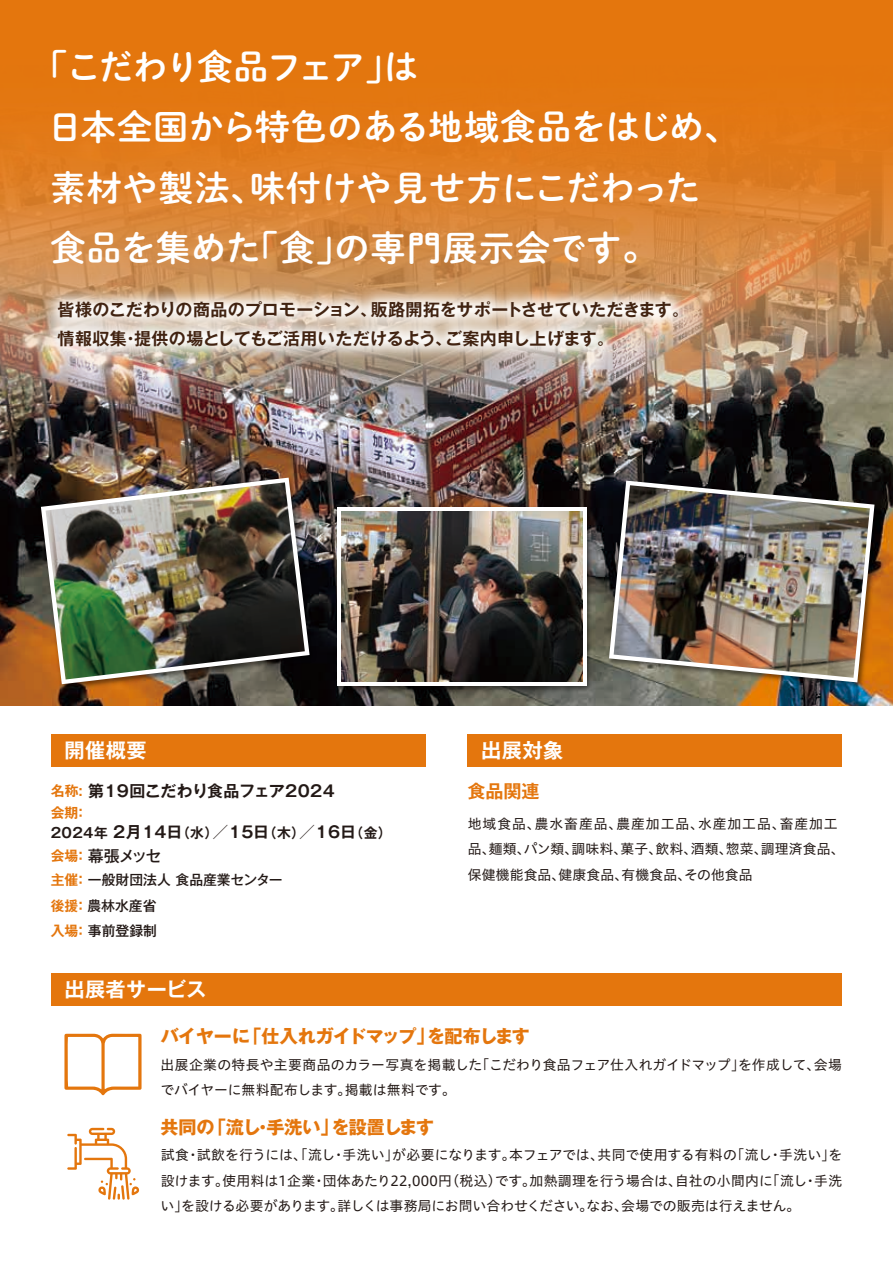
<style>
.page{position:relative;width:893px;height:1263px;background:#fff}
.page>*{position:absolute;margin:0;border:0;box-sizing:border-box;transform-origin:0 0}
.t1{font:35.1px/60.6px "Shuei M Go Std B";letter-spacing:.005em;color:#fff}
.t2{font:700 20.25px "Gothic MB101 Pro De";letter-spacing:.02em;color:#fff}
.t3{font:700 18px "Gothic MB101 Pro";letter-spacing:-.035em;color:#e4760d}
.t4{font:700 18px "Gothic MB101 Pro De";color:#e4760d}
.t5{font:700 16.95px/28.7px "Gothic MB101 Pro De";letter-spacing:.015em;color:#412311}
.t6{font:700 15.9px "Gothic MB101 Pro De";letter-spacing:.025em;color:#231916}
.t7{font:500 15.9px "Gothic MB101 Pro";letter-spacing:-.08em;color:#231916}
.t8{font:13.8px/25.5px "Hiragino UD Sans Std N W4";letter-spacing:.01em;color:#231916}
.t9{font:500 13.8px/25.5px "Gothic MB101 Pro";color:#231916}
.t10{font:700 13.8px/20px "Gothic MB101 Pro De";letter-spacing:.025em;color:#231916}
.s1{font-size:13.8px;color:#e4760d}
.s2{color:#e4760d}
.s3{font-size:15.9px}
.s4{font-family:"Gothic MB101 Pro De";font-weight:700;font-size:13.8px;color:#e4760d}
.s5{font-family:"Gothic MB101 Pro De";font-weight:700;color:#e4760d}
</style>
<div class="page">
<img style="left:0;top:430px;width:893px;height:276px">
<svg style="left:0;top:0;width:893px;height:430px;background:#d27825"></svg>
<div style="left:51px;top:973px;width:791px;height:33px;background:#e4760d"></div>
<svg style="left:67px;top:1128px;width:73px;height:71px"></svg>
<div style="left:51px;top:734px;width:374px;height:32px;background:#e4760d"></div>
<div style="left:468px;top:734px;width:374px;height:32px;background:#e4760d"></div>
<img style="left:0;top:242px;width:741px;height:165px">
<img style="left:37px;top:473px;width:281px;height:220px">
<img style="left:41px;top:478px;width:269px;height:206px">
<img style="left:46px;top:482px;width:259px;height:197px">
<img style="left:332px;top:503px;width:263px;height:192px">
<div style="left:337px;top:507px;width:249px;height:179px;background:#fff"></div>
<img style="left:341px;top:511px;width:241px;height:171px">
<img style="left:605px;top:476px;width:278px;height:215px">
<svg style="left:609px;top:481px;width:265px;height:201px;background:#615342"></svg>
<img style="left:614px;top:485px;width:256px;height:193px">
<svg style="left:64px;top:1034px;width:78px;height:61px"></svg>
<h1 class="t1" style="left:48px;top:35px;width:694px;text-indent:-15px">「こだわり食品フェア」は<br>日本全国から特色のある地域食品をはじめ、素材や製法、味付けや見せ方にこだわった食品を集めた「食」の専門展示会です。</h1>
<p class="t5" style="left:58px;top:293px;width:633px">皆様のこだわりの商品のプロモーション、販路開拓をサポートさせていただきます。情報収集・提供の場としてもご活用いただけるよう、ご案内申し上げます。</p>
<h2 class="t2" style="left:65px;top:733px;width:83px">開催概要</h2>
<h2 class="t2" style="left:481px;top:733px;width:83px">出展対象</h2>
<p class="t6" style="left:51px;top:777px;width:285px"><span class="s1">名称:</span> 第19回こだわり食品フェア2024</p>
<p class="t10" style="left:51px;top:801px;width:342px"><span class="s2">会期：<br></span>2024年 <span class="s3">2月14日</span>（水）<span class="s3">／15日</span>（木）<span class="s3">／16日</span>（金）</p>
<p class="t7" style="left:51px;top:842px;width:112px"><span class="s4">会場：</span> 幕張メッセ</p>
<p class="t9" style="left:51px;top:866px;width:233px"><span class="s5">主催：</span> 一般財団法人 食品産業センター<span class="s5">後援：</span> 農林水産省<br><span class="s5">入場：</span> 事前登録制</p>
<h3 class="t4" style="left:467px;top:776px;width:74px">食品関連</h3>
<p class="t8" style="left:468px;top:810px;width:378px">地域食品、農水畜産品、農産加工品、水産加工品、畜産加工品、麺類、パン類、調味料、菓子、飲料、酒類、惣菜、調理済食品、保健機能食品、健康食品、有機食品、その他食品</p>
<h2 class="t2" style="left:64px;top:972px;width:143px">出展者サービス</h2>
<h3 class="t3" style="left:161px;top:1021px;width:371px">バイヤーに「仕入れガイドマップ」を配布します</h3>
<p class="t8" style="left:160px;top:1051px;width:683px">出展企業の特長や主要商品のカラー写真を掲載した「こだわり食品フェア仕入れガイドマップ」を作成して、会場でバイヤーに無料配布します。掲載は無料です。</p>
<h3 class="t3" style="left:160px;top:1112px;width:275px">共同の「流し・手洗い」を設置します</h3>
<p class="t8" style="left:160px;top:1141px;width:683px;text-align:justify">試食・試飲を行うには、「流し・手洗い」が必要になります。本フェアでは、共同で使用する有料の「流し・手洗い」を設けます。使用料は1企業・団体あたり22,000円（税込）です。加熱調理を行う場合は、自社の小間内に「流し・手洗い」を設ける必要があります。詳しくは事務局にお問い合わせください。なお、会場での販売は行えません。</p>
</div>
